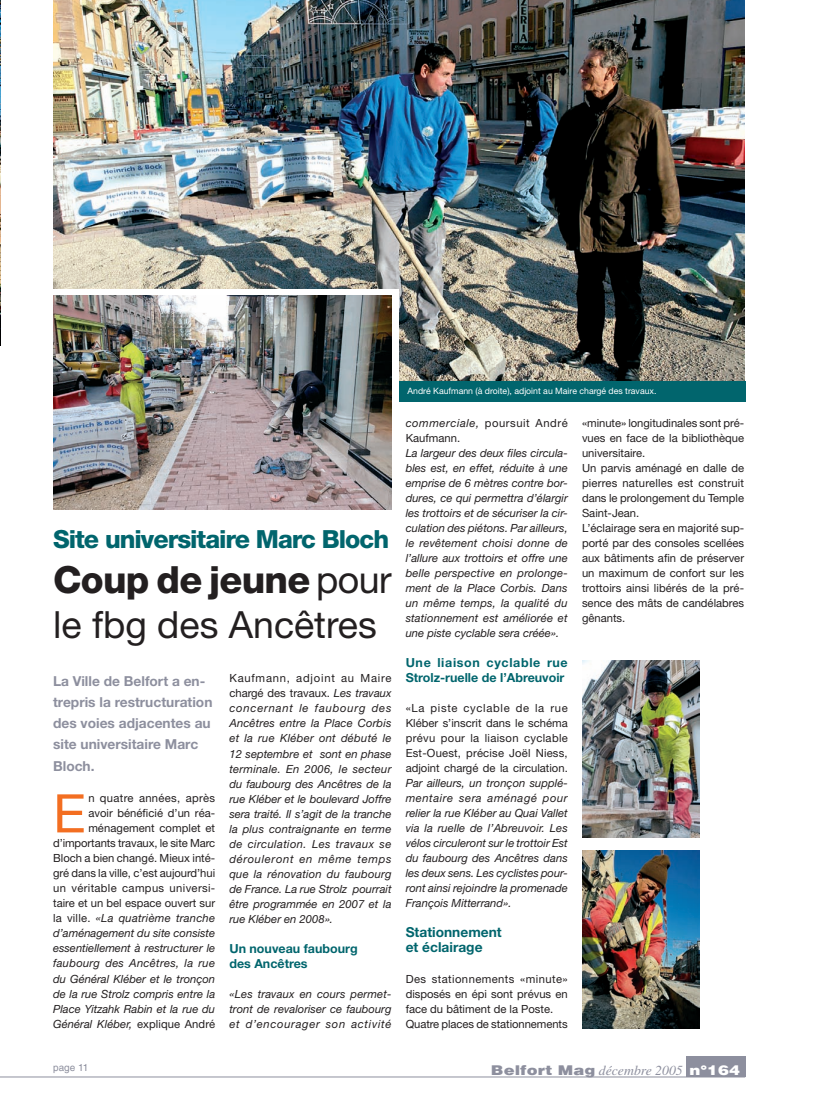
<style>
.page{position:relative;width:815px;height:1099px;background:#fff}
.page>*{position:absolute;margin:0;border:0;box-sizing:border-box;transform-origin:0 0}
.t1{font:53.25px "Helvetica Neue";color:#f36e21}
.t2{font:37.5px/45px "Helvetica Neue";color:#231f20}
.t3{font:800 25px "Helvetica Neue";letter-spacing:-.04em;color:#01656d}
.t4{font:700 13.75px/21.2px "Helvetica Neue";color:#8d8f9e}
.t5{font:italic 13.75px "Times";color:#8d8f9e}
.t6{font:700 13.75px/15px "Helvetica Neue";color:#01656d}
.t7{font:700 12.5px/15px "Helvetica Neue";color:#01656d}
.t8{font:italic 11.25px/15px "Helvetica Neue";color:#231f20;text-align:justify}
.t9{font:11.25px/15px "Helvetica Neue";color:#231f20}
.t10{font:11.25px/15px "Helvetica Neue";letter-spacing:.05em;color:#231f20}
.t11{font:10px "Helvetica";color:#8d8f9e}
.t12{font:8.75px "Helvetica Neue";color:#fff}
.s1{font-weight:800}
.s2{font-style:normal}
.s3{font-style:italic}
.s4{font-family:"Helvetica";font-weight:900;font-style:normal}
.s5{font-family:"Helvetica";font-weight:900;font-style:normal;color:#fff}
</style>
<div class="page">
<img style="left:53px;top:0;width:691px;height:381px">
<hr style="left:0;top:1076px;width:745px;height:1px;background:#8d8f9e">
<div style="left:686px;top:1056px;width:59px;height:20px;background:#8d8f9e"></div>
<img style="left:0;top:0;width:1px;height:345px">
<img style="left:582px;top:660px;width:118px;height:177px">
<img style="left:582px;top:850px;width:118px;height:178px">
<div style="left:389px;top:381px;width:357px;height:20px;background:#01656d"></div>
<div style="left:47px;top:289px;width:352px;height:160px;background:#fff"></div>
<img style="left:53px;top:295px;width:338px;height:214px">
<h3 class="t3" style="left:53px;top:524px;width:337px">Site universitaire Marc Bloch</h3>
<h2 class="t2" style="left:53px;top:556px;width:340px"><span class="s1">Coup de jeune</span> pour le fbg des Ancêtres</h2>
<p class="t4" style="left:53px;top:669px;width:161px">La Ville de Belfort a en&shy;trepris la restructuration des voies adjacentes au site universitaire Marc<br>Bloch.</p>
<p class="t8" style="left:229px;top:670px;width:164px"><span class="s2">Kaufmann, adjoint au Maire chargé des travaux.</span> Les travaux concernant le faubourg des Ancêtres entre la Place Corbis et la rue Kléber ont débuté le 12 septembre et sont en phase terminale. En 2006, le secteur du faubourg des Ancêtres de la rue Kléber et le boulevard Joffre sera traité. Il s’agit de la tranche la plus contraignante en terme de circulation. Les travaux se dérouleront en même temps que la rénovation du faubourg de France. La rue Strolz pourrait être programmée en 2007 et la rue Kléber en 2008».</p>
<p class="t7" style="left:229px;top:940px;width:130px">Un nouveau faubourg des Ancêtres</p>
<p class="t8" style="left:229px;top:985px;width:164px">«Les travaux en cours permet&shy;tront de revaloriser ce faubourg et d’encourager son activité</p>
<h1 class="t1" style="left:53px;top:781px;width:34px">E</h1>
<p class="t9" style="left:53px;top:790px;width:164px;text-align:right">n quatre années, après<br>avoir bénéficié d’un réa&shy;ménagement complet et d’importants travaux, le site Marc<br>Bloch a bien changé. Mieux inté&shy;gré dans la ville, c’est aujourd’hui un véritable campus universi&shy;taire et un bel espace ouvert sur la ville. <span class="s3">«La quatrième tranche d’aménagement du site consiste essentiellement à restructurer le faubourg des Ancêtres, la rue du Général Kléber et le tronçon de la rue Strolz compris entre la<br>Place Yitzahk Rabin et la rue du<br>Général Kléber,</span> explique André</p>
<p class="t12" style="left:407px;top:386px;width:251px">André Kaufmann (à droite), adjoint au Maire chargé des travaux.</p>
<p class="t10" style="left:406px;top:415px;width:164px"><span class="s3">commerciale,</span> poursuit André<br>Kaufmann.</p>
<p class="t8" style="left:406px;top:445px;width:164px">La largeur des deux files circula&shy;bles est, en effet, réduite à une emprise de 6 mètres contre bor&shy;dures, ce qui permettra d’élargir les trottoirs et de sécuriser la cir&shy;culation des piétons. Par ailleurs, le revêtement choisi donne de l’allure aux trottoirs et offre une belle perspective en prolonge&shy;ment de la Place Corbis. Dans un même temps, la qualité du stationnement est améliorée et une piste cyclable sera créée».</p>
<p class="t7" style="left:406px;top:655px;width:164px">Une liaison cyclable rue<br>Strolz-ruelle de l’Abreuvoir</p>
<p class="t9" style="left:406px;top:700px;width:164px;text-align:justify">«La piste cyclable de la rue Kléber s’inscrit dans le schéma prévu pour la liaison cyclable Est-Ouest, précise Joël Niess, adjoint chargé de la circulation.</p>
<p class="t8" style="left:406px;top:775px;width:164px">Par ailleurs, un tronçon supplé&shy;mentaire sera aménagé pour relier la rue Kléber au Quai Vallet via la ruelle de l’Abreuvoir. Les vélos circuleront sur le trottoir Est du faubourg des Ancêtres dans les deux sens. Les cyclistes pour&shy;ront ainsi rejoindre la promenade François Mitterrand».</p>
<p class="t6" style="left:406px;top:924px;width:97px">Stationnement et éclairage</p>
<p class="t9" style="left:406px;top:970px;width:164px">Des stationnements «minute» disposés en épi sont prévus en face du bâtiment de la Poste.<br>Quatre places de stationnements</p>
<p class="t9" style="left:582px;top:415px;width:164px">«minute» longitudinales sont pré&shy;vues en face de la bibliothèque universitaire.<br>Un parvis aménagé en dalle de pierres naturelles est construit dans le prolongement du Temple<br>Saint-Jean.<br>L’éclairage sera en majorité sup&shy;porté par des consoles scellées aux bâtiments afin de préserver un maximum de confort sur les trottoirs ainsi libérés de la pré&shy;sence des mâts de candélabres gênants.</p>
<p class="t11" style="left:53px;top:1061px;width:37px">page 11</p>
<p class="t5" style="left:491px;top:1062px;width:251px"><span class="s4">Belfort Mag</span> décembre 2005 <span class="s5">n°164</span></p>
</div>
